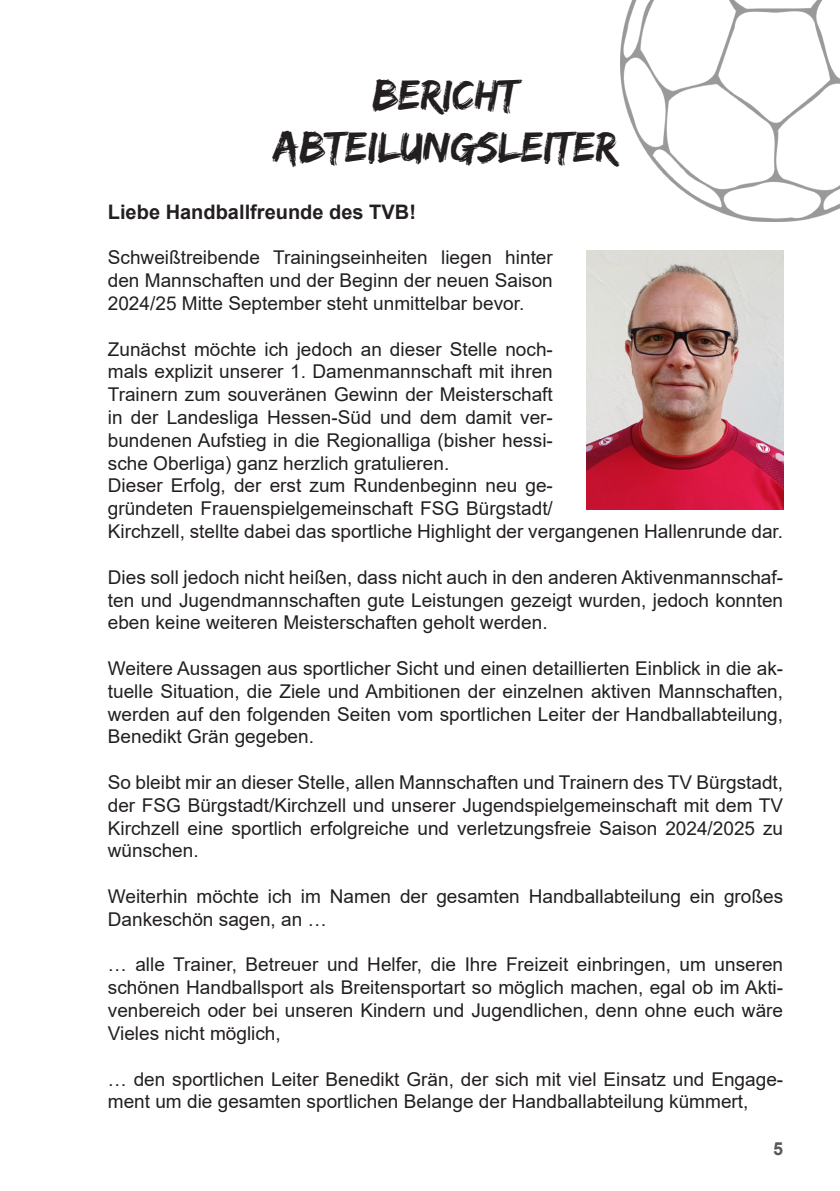
<style>
.page{position:relative;width:840px;height:1191px;background:#fff}
.page>*{position:absolute;margin:0;border:0;box-sizing:border-box;transform-origin:0 0}
.t1{font:44px/52.8px "Edo SZ";color:#231f20;text-align:center}
.t2{font:700 20px "Arial";color:#231f20}
.t3{font:19px/22.8px "Arial";color:#231f20;text-align:justify}
.t4{font:700 18px "Arial";color:#57585a}
</style>
<div class="page">
<img style="left:586px;top:251px;width:196px;height:258px">
<img style="left:620px;top:0;width:219px;height:221px">
<h1 class="t1" style="left:274px;top:67px;width:345px">BERICHT<br>ABTEILUNGSLEITER</h1>
<p class="t2" style="left:108px;top:201px;width:309px">Liebe Handballfreunde des TVB!</p>
<p class="t3" style="left:108px;top:246px;width:446px">Schweißtreibende Trainingseinheiten liegen hinter den Mannschaften und der Beginn der neuen Saison 2024/25 Mitte September steht unmittelbar bevor.</p>
<p class="t3" style="left:108px;top:338px;width:676px;text-align:left">Zunächst möchte ich jedoch an dieser Stelle noch-<br>mals explizit unserer 1. Damenmannschaft mit ihren<br>Trainern zum souveränen Gewinn der Meisterschaft<br>in der Landesliga Hessen-Süd und dem damit ver-<br>bundenen Aufstieg in die Regionalliga (bisher hessi-<br>sche Oberliga) ganz herzlich gratulieren.<br>Dieser Erfolg, der erst zum Rundenbeginn neu ge-<br>gründeten Frauenspielgemeinschaft FSG Bürgstadt/<br>Kirchzell, stellte dabei das sportliche Highlight der vergangenen Hallenrunde dar.</p>
<p class="t3" style="left:108px;top:566px;width:676px">Dies soll jedoch nicht heißen, dass nicht auch in den anderen Aktivenmannschaf&shy;ten und Jugendmannschaften gute Leistungen gezeigt wurden, jedoch konnten eben keine weiteren Meisterschaften geholt werden.</p>
<p class="t3" style="left:108px;top:657px;width:676px">Weitere Aussagen aus sportlicher Sicht und einen detaillierten Einblick in die ak&shy;tuelle Situation, die Ziele und Ambitionen der einzelnen aktiven Mannschaften, werden auf den folgenden Seiten vom sportlichen Leiter der Handballabteilung, Benedikt Grän gegeben.</p>
<p class="t3" style="left:108px;top:771px;width:676px">So bleibt mir an dieser Stelle, allen Mannschaften und Trainern des TV Bürgstadt, der FSG Bürgstadt/Kirchzell und unserer Jugendspielgemeinschaft mit dem TV Kirchzell eine sportlich erfolgreiche und verletzungsfreie Saison 2024/2025 zu wünschen.</p>
<p class="t3" style="left:108px;top:885px;width:676px">Weiterhin möchte ich im Namen der gesamten Handballabteilung ein großes<br>Dankeschön sagen, an …</p>
<p class="t3" style="left:108px;top:953px;width:676px">… alle Trainer, Betreuer und Helfer, die Ihre Freizeit einbringen, um unseren schönen Handballsport als Breitensportart so möglich machen, egal ob im Akti&shy;venbereich oder bei unseren Kindern und Jugendlichen, denn ohne euch wäre Vieles nicht möglich,</p>
<p class="t3" style="left:108px;top:1067px;width:676px">… den sportlichen Leiter Benedikt Grän, der sich mit viel Einsatz und Engage&shy;ment um die gesamten sportlichen Belange der Handballabteilung kümmert,</p>
<p class="t4" style="left:772px;top:1138px;width:12px">5</p>
</div>
